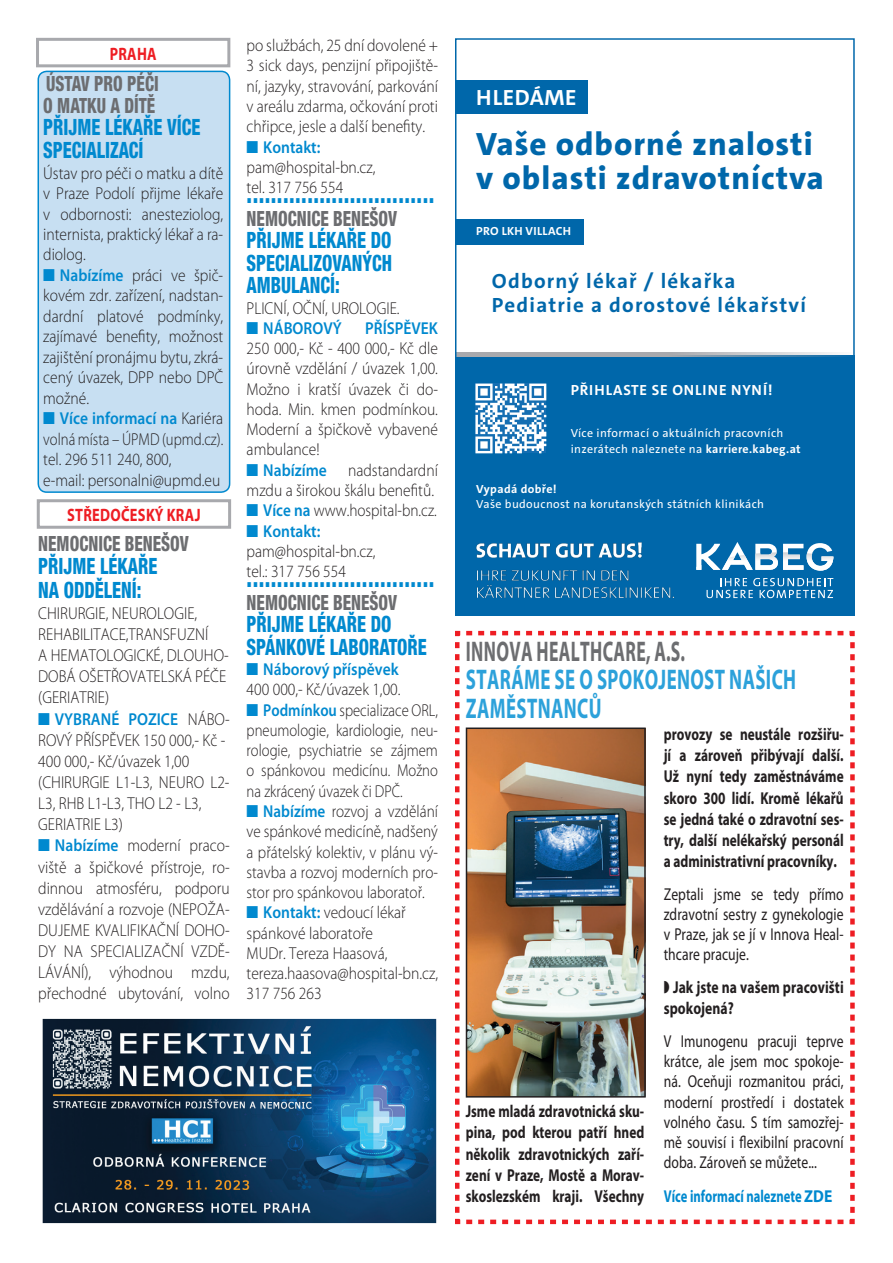
<style>
.page{position:relative;width:893px;height:1263px;background:#fff}
.page>*{position:absolute;margin:0;border:0;box-sizing:border-box;transform-origin:0 0}
.t1{font:800 32.55px/33.9px "The Sans";letter-spacing:.03em;color:#0067aa}
.t2{font:700 28.5px/28.5px "Myriad Pro";letter-spacing:.02em;color:#2ca1da;scale:.66 1}
.t3{font:700 28.5px "Myriad Pro";letter-spacing:.02em;color:#6c6d70;scale:.62 1}
.t4{font:800 condensed 27px "Helvetica Neue LT Pro";color:#0089cf;scale:.8 1}
.t5{font:800 condensed 22.5px/22.5px "Helvetica Neue LT Pro";color:#0089cf;scale:.8 1}
.t6{font:700 22.2px "The Sans";letter-spacing:.025em;color:#fff}
.t7{font:800 condensed 21px/21.1px "Helvetica Neue LT Pro";color:#6c6d70;scale:.8 1}
.t8{font:700 20.7px/24.8px "The Sans";letter-spacing:.06em;color:#0067aa}
.t9{font:700 18px "Myriad Pro";letter-spacing:.02em;color:#ee1d23;scale:.8 1}
.t10{font:300 17.25px/20.2px "Myriad Pro";color:#231f20;scale:.9 1}
.t11{font:700 17.25px/21px "Myriad Pro";color:#231f20;text-align:justify;scale:.77 1}
.t12{font:17.25px/20.2px "Myriad Pro";letter-spacing:.005em;color:#231f20;text-align:justify;scale:.79 1}
.t13{font:300 17.25px/20.2px "Myriad Pro";color:#231f20;text-align:justify;scale:.88 1}
.t14{font:300 17.25px/20.2px "Myriad Pro";color:#231f20;text-align:justify;scale:.85 1}
.t15{font:700 17.25px/20.2px "Myriad Pro";color:#231f20;scale:.79 1}
.t16{font:700 17.25px "Myriad Pro";color:#0089cf;scale:.73 1}
.t17{font:600 17.25px "Myriad Pro";color:#0089cf;scale:.9 1}
.t18{font:700 14.7px "The Sans";letter-spacing:.055em;color:#fff}
.t19{font:11.85px/15.5px "The Sans";letter-spacing:.03em;color:#fff}
.t20{font:700 11.85px "The Sans";letter-spacing:.025em;color:#fff}
.s1{color:#0089cf}
.s2{font-weight:600;color:#0089cf}
.s3{font-weight:700}
</style>
<div class="page">
<div style="left:455px;top:80px;width:133px;height:33px;background:#0067aa"></div>
<div style="left:455px;top:355px;width:400px;height:261px;background:#0067aa"></div>
<svg style="left:696px;top:542px;width:137px;height:29px"></svg>
<svg style="left:707px;top:578px;width:126px;height:20px"></svg>
<img style="left:476px;top:542px;width:199px;height:56px">
<svg style="left:457px;top:352px;width:389px;height:4px;background:#acb3b9"></svg>
<svg style="left:475px;top:384px;width:71px;height:69px;background:#8db8d9"></svg>
<div style="left:455px;top:219px;width:128px;height:26px;background:#0067aa"></div>
<div style="left:37px;top:499px;width:194px;height:30px;border:3px solid #a8a9ad"></div>
<svg style="left:455px;top:630px;width:400px;height:595px"></svg>
<img style="left:469px;top:730px;width:174px;height:364px">
<div style="left:466px;top:727px;width:180px;height:370px;border:2px solid #231f20"></div>
<img style="left:42px;top:1018px;width:395px;height:206px">
<div style="left:38px;top:71px;width:192px;height:421px;background:#c7dff2;border-radius:9px"></div>
<div style="left:38px;top:71px;width:192px;height:422px;border:2px solid #0089cf;border-radius:9px"></div>
<div style="left:36px;top:38px;width:194px;height:29px;border:3px solid #a8a9ad"></div>
<p class="t9" style="left:110px;top:42px;width:60px">PRAHA</p>
<p class="t7" style="left:43px;top:73px;width:146px">ÚSTAV PRO PÉČI<br>O MATKU A DÍTĚ</p>
<h3 class="t5" style="left:43px;top:116px;width:198px">PŘIJME LÉKAŘE VÍCE<br>SPECIALIZACÍ</h3>
<p class="t10" style="left:43px;top:163px;width:202px;text-align:justify">Ústav pro péči o matku a dítě v Praze Podolí přijme lékaře v odbornosti: anesteziolog, internista, praktický lékař a ra&shy;diolog.</p>
<p class="t10" style="left:43px;top:265px;width:202px;text-align:justify"><span class="s1">■</span> <span class="s2">Nabízíme</span> práci ve špič&shy;kovém zdr. zařízení, nadstan&shy;dardní platové podmínky, zajímavé benefity, možnost zajištění pronájmu bytu, zkrá&shy;cený úvazek, DPP nebo DPČ možné.</p>
<p class="t10" style="left:43px;top:409px;width:202px"><span class="s1">■</span> <span class="s2">Více informací na</span> Kariéra volná místa – ÚPMD (upmd.cz). tel. 296 511 240, 800,<br>e-mail: personalni@upmd.eu</p>
<p class="t9" style="left:67px;top:504px;width:169px">STŘEDOČESKÝ KRAJ</p>
<p class="t7" style="left:38px;top:533px;width:190px">NEMOCNICE BENEŠOV</p>
<h3 class="t5" style="left:38px;top:554px;width:151px;line-height:23.4px">PŘIJME LÉKAŘE<br>NA ODDĚLENÍ:</h3>
<p class="t10" style="left:38px;top:603px;width:213px;line-height:21.1px">CHIRURGIE, NEUROLOGIE,<br>REHABILITACE,TRANSFUZNÍ<br>A HEMATOLOGICKÉ, DLOUHO-<br>DOBÁ OŠETŘOVATELSKÁ PÉČE (GERIATRIE)</p>
<p class="t10" style="left:38px;top:708px;width:214px;line-height:21.1px"><span class="s1">■</span> <span class="s2">VYBRANÉ POZICE</span> NÁBO-<br>ROVÝ PŘÍSPĚVEK 150 000,- Kč -<br>400 000,- Kč/úvazek 1,00 (CHIRURGIE L1-L3, NEURO L2-<br>L3, RHB L1-L3, THO L2 - L3,<br>GERIATRIE L3)</p>
<p class="t10" style="left:38px;top:835px;width:214px;line-height:21.1px;text-align:justify"><span class="s1">■</span> <span class="s2">Nabízíme</span> moderní praco&shy;viště a špičkové přístroje, ro&shy;dinnou atmosféru, podporu vzdělávání a rozvoje (NEPOŽA-DUJEME KVALIFIKAČNÍ DOHO-DY NA SPECIALIZAČNÍ VZDĚ-LÁVÁNÍ), výhodnou mzdu, přechodné ubytování, volno</p>
<p class="t10" style="left:247px;top:36px;width:214px;text-align:justify">po službách, 25 dní dovolené + 3 sick days, penzijní připojiště&shy;ní, jazyky, stravování, parkování v areálu zdarma, očkování proti chřipce, jesle a další benefity.</p>
<p class="t10" style="left:247px;top:137px;width:145px"><span class="s1">■</span> <span class="s2">Kontakt: </span>pam@hospital-bn.cz, tel. 317 756 554</p>
<h3 class="t4" style="left:247px;top:177px;width:236px">...............................</h3>
<p class="t7" style="left:247px;top:207px;width:190px">NEMOCNICE BENEŠOV</p>
<h3 class="t5" style="left:247px;top:229px;width:183px;text-align:justify">PŘIJME LÉKAŘE DO SPECIALIZOVANÝCH AMBULANCÍ:</h3>
<p class="t10" style="left:247px;top:298px;width:171px">PLICNÍ, OČNÍ, UROLOGIE.</p>
<p class="t17" style="left:247px;top:319px;width:107px">■ NÁBOROVÝ</p>
<p class="t17" style="left:365px;top:319px;width:82px">PŘÍSPĚVEK</p>
<p class="t10" style="left:247px;top:339px;width:214px;text-align:justify">250 000,- Kč - 400 000,- Kč dle úrovně vzdělání / úvazek 1,00.<br>Možno i kratší úvazek či do&shy;hoda. Min. kmen podmínkou.<br>Moderní a špičkově vybavené ambulance!</p>
<p class="t10" style="left:247px;top:460px;width:214px"><span class="s1">■</span> <span class="s2">Nabízíme</span> nadstandardní mzdu a širokou škálu benefitů.</p>
<p class="t13" style="left:247px;top:501px;width:218px"><span class="s1">■</span> <span class="s2">Více na</span> www.hospital-bn.cz.</p>
<p class="t10" style="left:247px;top:521px;width:145px"><span class="s1">■</span> <span class="s2">Kontakt: </span>pam@hospital-bn.cz, tel.: 317 756 554</p>
<h3 class="t4" style="left:247px;top:561px;width:236px">...............................</h3>
<p class="t7" style="left:247px;top:591px;width:190px">NEMOCNICE BENEŠOV</p>
<h3 class="t5" style="left:247px;top:613px;width:227px">PŘIJME LÉKAŘE DO<br>SPÁNKOVÉ LABORATOŘE</h3>
<p class="t10" style="left:247px;top:659px;width:172px"><span class="s1">■</span> <span class="s2">Náborový příspěvek<br></span>400 000,- Kč/úvazek 1,00.</p>
<p class="t14" style="left:247px;top:700px;width:227px"><span class="s1">■</span> <span class="s2">Podmínkou</span> specializace ORL, pneumologie, kardiologie, neu&shy;rologie, psychiatrie se zájmem o spánkovou medicínu. Možno na zkrácený úvazek či DPČ.</p>
<p class="t13" style="left:247px;top:801px;width:219px"><span class="s1">■</span> <span class="s2">Nabízíme</span> rozvoj a vzdělání ve spánkové medicíně, nadšený a přátelský kolektiv, v plánu vý&shy;stavba a rozvoj moderních pro&shy;stor pro spánkovou laboratoř.</p>
<p class="t10" style="left:247px;top:903px;width:214px"><span class="s1">■</span> <span class="s2">Kontakt:</span> vedoucí lékař spánkové laboratoře<br>MUDr. Tereza Haasová, tereza.haasova@hospital-bn.cz,<br>317 756 263</p>
<p class="t6" style="left:476px;top:83px;width:102px">HLEDÁME</p>
<h1 class="t1" style="left:476px;top:128px;width:349px">Vaše odborné znalosti v oblasti zdravotníctva</h1>
<p class="t20" style="left:476px;top:223px;width:96px">PRO LKH VILLACH</p>
<p class="t8" style="left:492px;top:268px;width:316px">Odborný lékař / lékařka<br>Pediatrie a dorostové lékařství</p>
<p class="t18" style="left:571px;top:380px;width:203px">PŘIHLASTE SE ONLINE NYNÍ!</p>
<p class="t19" style="left:571px;top:426px;width:232px">Více informací o aktuálních pracovních inzerátech naleznete na <span class="s3">karriere.kabeg.at</span></p>
<p class="t20" style="left:476px;top:481px;width:82px">Vypadá dobře!</p>
<p class="t19" style="left:476px;top:497px;width:289px">Vaše budoucnost na korutanských státních klinikách</p>
<h2 class="t3" style="left:466px;top:632px;width:355px">INNOVA HEALTHCARE, A.S.</h2>
<h2 class="t2" style="left:466px;top:664px;width:502px">STARÁME SE O SPOKOJENOST NAŠICH<br>ZAMĚSTNANCŮ</h2>
<p class="t11" style="left:466px;top:1100px;width:233px">Jsme mladá zdravotnická sku&shy;pina, pod kterou patří hned několik zdravotnických zaří&shy;zení v Praze, Mostě a Morav&shy;skoslezském kraji. Všechny</p>
<p class="t11" style="left:664px;top:723px;width:235px">provozy se neustále rozšiřu&shy;jí a zároveň přibývají další.<br>Už nyní tedy zaměstnáváme skoro 300 lidí. Kromě lékařů se jedná také o zdravotní ses&shy;try, další nelékařský personál a administrativní pracovníky.</p>
<p class="t12" style="left:664px;top:884px;width:229px">Zeptali jsme se tedy přímo zdravotní sestry z gynekologie v Praze, jak se jí v Innova Heal&shy;thcare pracuje.</p>
<p class="t15" style="left:664px;top:977px;width:229px">◗ Jak jste na vašem pracovišti spokojená?</p>
<p class="t12" style="left:664px;top:1031px;width:229px">V Imunogenu pracuji teprve krátce, ale jsem moc spokoje&shy;ná. Oceňuji rozmanitou práci, moderní prostředí i dostatek volného času. S tím samozřej&shy;mě souvisí i flexibilní pracovní doba. Zároveň se můžete...</p>
<p class="t16" style="left:664px;top:1185px;width:232px">Více informací naleznete ZDE</p>
</div>
